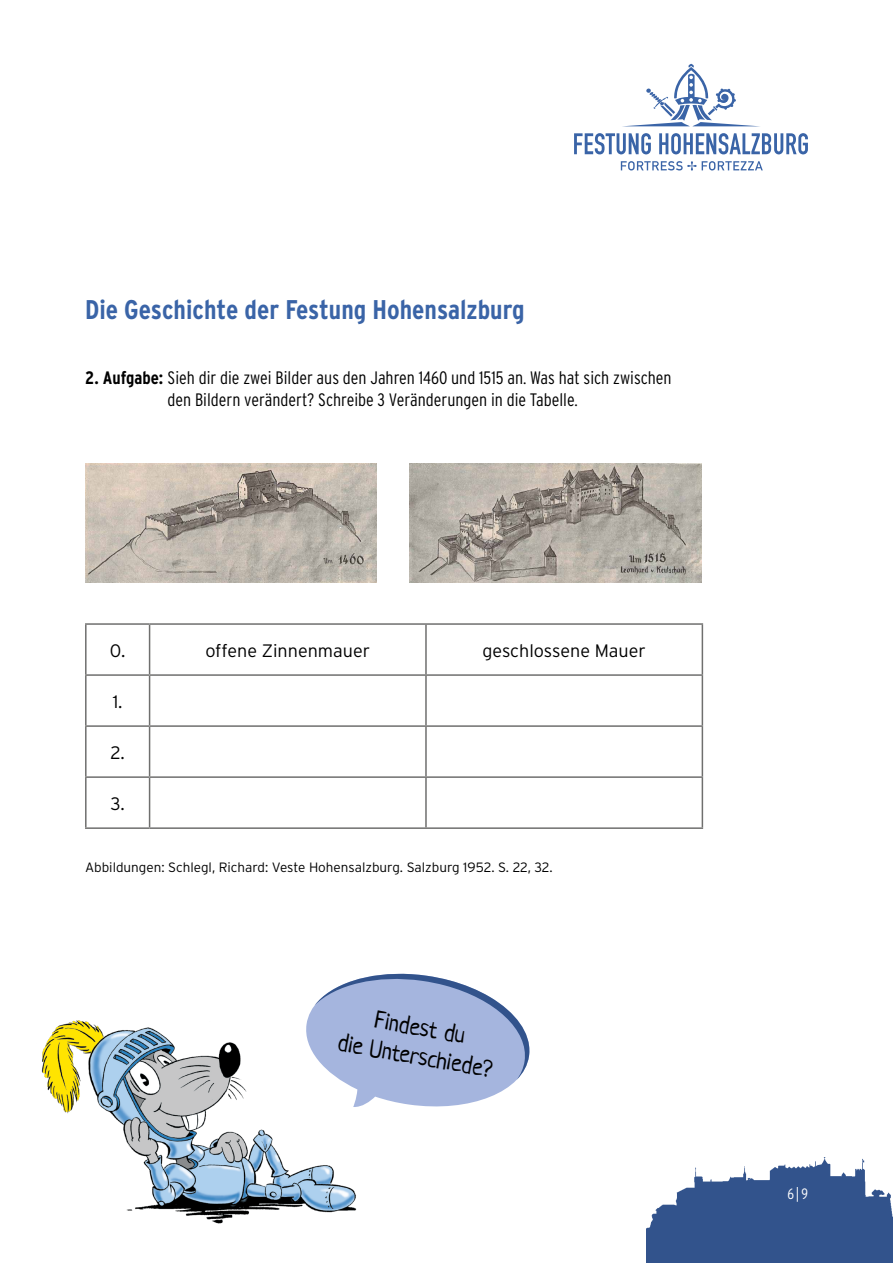
<style>
.page{position:relative;width:893px;height:1263px;background:#fff}
.page>*{position:absolute;margin:0;border:0;box-sizing:border-box;transform-origin:0 0}
.t1{font:700 27px "Interstate Condensed";color:#3a64a7}
.t2{font:24px/28.8px "Neucha";color:#000;text-align:center}
.t3{font:300 18px/21.6px "Interstate Condensed";color:#000}
.t4{font:300 18px "Interstate";color:#000}
.t5{font:300 15px "Interstate Condensed";color:#fff}
.t6{font:300 13.5px "Interstate";color:#000}
.s1{font-weight:700}
</style>
<div class="page">
<img style="left:646px;top:1157px;width:247px;height:106px">
<svg style="left:574px;top:133px;width:77px;height:21px"></svg>
<svg style="left:659px;top:133px;width:149px;height:21px"></svg>
<svg style="left:621px;top:161px;width:142px;height:10px"></svg>
<svg style="left:627px;top:64px;width:128px;height:62px"></svg>
<hr style="left:85px;top:623px;width:65px;height:2px;background:#6f6f6e">
<hr style="left:85px;top:625px;width:2px;height:49px;background:#6f6f6e">
<hr style="left:150px;top:623px;width:276px;height:2px;background:#6f6f6e">
<hr style="left:149px;top:625px;width:1px;height:49px;background:#6f6f6e">
<hr style="left:426px;top:623px;width:277px;height:2px;background:#6f6f6e">
<hr style="left:425px;top:625px;width:2px;height:49px;background:#6f6f6e">
<hr style="left:702px;top:625px;width:1px;height:49px;background:#6f6f6e">
<hr style="left:85px;top:674px;width:65px;height:2px;background:#6f6f6e">
<hr style="left:85px;top:676px;width:2px;height:49px;background:#6f6f6e">
<hr style="left:150px;top:674px;width:276px;height:2px;background:#6f6f6e">
<hr style="left:149px;top:676px;width:1px;height:49px;background:#6f6f6e">
<hr style="left:426px;top:674px;width:277px;height:2px;background:#6f6f6e">
<hr style="left:425px;top:676px;width:2px;height:49px;background:#6f6f6e">
<hr style="left:702px;top:676px;width:1px;height:49px;background:#6f6f6e">
<hr style="left:85px;top:725px;width:65px;height:2px;background:#6f6f6e">
<hr style="left:85px;top:727px;width:2px;height:49px;background:#6f6f6e">
<hr style="left:150px;top:725px;width:276px;height:2px;background:#6f6f6e">
<hr style="left:149px;top:727px;width:1px;height:49px;background:#6f6f6e">
<hr style="left:426px;top:725px;width:277px;height:2px;background:#6f6f6e">
<hr style="left:425px;top:727px;width:2px;height:49px;background:#6f6f6e">
<hr style="left:702px;top:727px;width:1px;height:49px;background:#6f6f6e">
<hr style="left:85px;top:776px;width:65px;height:2px;background:#6f6f6e">
<hr style="left:85px;top:778px;width:2px;height:49px;background:#6f6f6e">
<hr style="left:150px;top:776px;width:276px;height:2px;background:#6f6f6e">
<hr style="left:149px;top:778px;width:1px;height:49px;background:#6f6f6e">
<hr style="left:426px;top:776px;width:277px;height:2px;background:#6f6f6e">
<hr style="left:425px;top:778px;width:2px;height:49px;background:#6f6f6e">
<hr style="left:702px;top:778px;width:1px;height:49px;background:#6f6f6e">
<hr style="left:85px;top:827px;width:65px;height:2px;background:#6f6f6e">
<hr style="left:150px;top:827px;width:276px;height:2px;background:#6f6f6e">
<hr style="left:426px;top:827px;width:277px;height:2px;background:#6f6f6e">
<img style="left:85px;top:463px;width:292px;height:120px">
<img style="left:410px;top:463px;width:292px;height:120px">
<img style="left:41px;top:1020px;width:316px;height:204px">
<svg style="left:303px;top:973px;width:227px;height:140px"></svg>
<h1 class="t1" style="left:85px;top:295px;width:441px">Die Geschichte der Festung Hohensalzburg</h1>
<p class="t3" style="left:168px;top:367px;width:506px;text-indent:-83px"><span class="s1">2. Aufgabe:</span> Sieh dir die zwei Bilder aus den Jahren 1460 und 1515 an. Was hat sich zwischen den Bildern verändert? Schreibe 3 Veränderungen in die Tabelle.</p>
<p class="t4" style="left:110px;top:640px;width:17px">0.</p>
<p class="t4" style="left:205px;top:640px;width:166px">offene Zinnenmauer</p>
<p class="t4" style="left:482px;top:640px;width:165px">geschlossene Mauer</p>
<p class="t4" style="left:113px;top:691px;width:11px">1.</p>
<p class="t4" style="left:110px;top:742px;width:16px">2.</p>
<p class="t4" style="left:111px;top:793px;width:16px">3.</p>
<p class="t6" style="left:85px;top:859px;width:469px">Abbildungen: Schlegl, Richard: Veste Hohensalzburg. Salzburg 1952. S. 22, 32.</p>
<h2 class="t2" style="left:346px;top:1000px;width:157px;rotate:10deg">Findest du<br>die Unterschiede?</h2>
<p class="t5" style="left:787px;top:1185px;width:22px">6|9</p>
</div>
